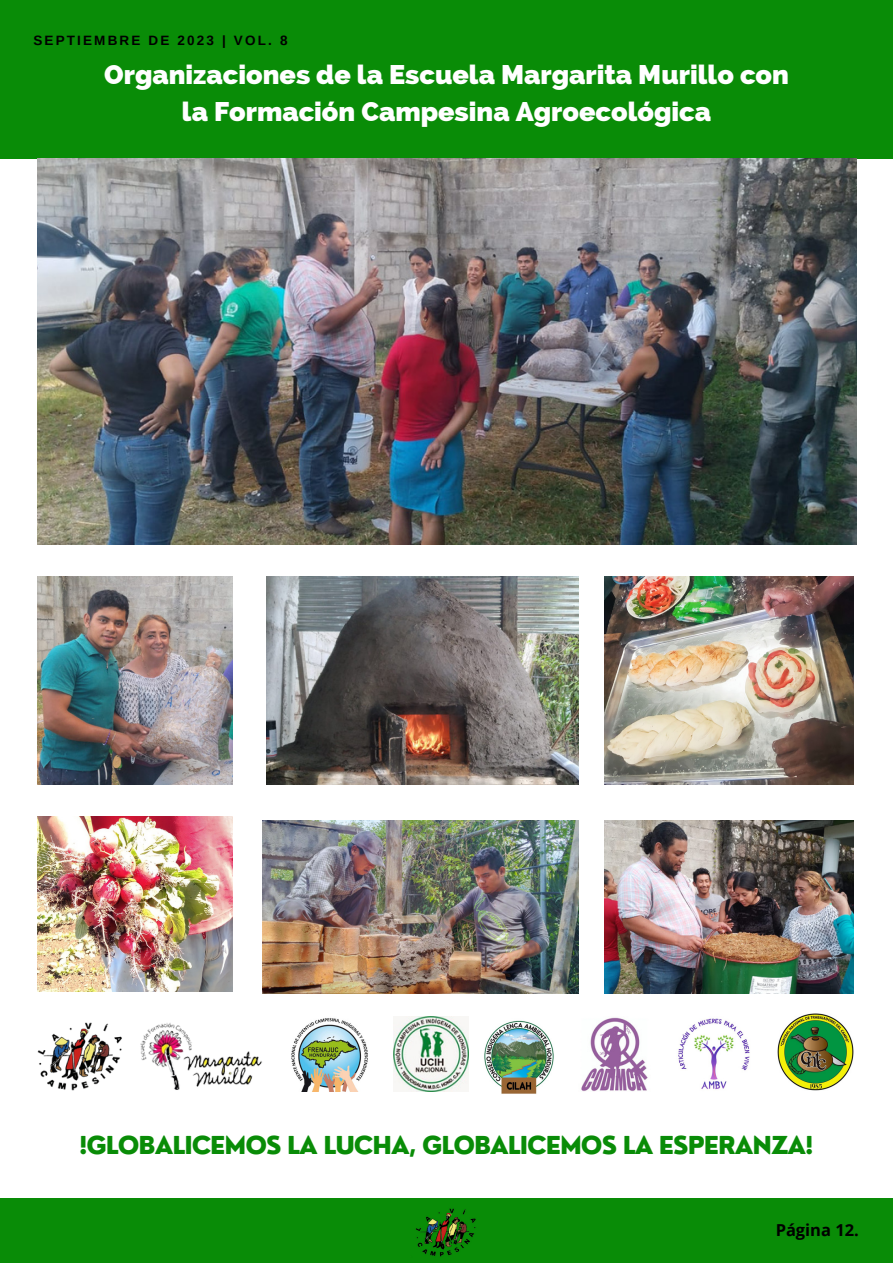
<style>
.page{position:relative;width:893px;height:1264px;background:#fff}
.page>*{position:absolute;margin:0;border:0;box-sizing:border-box;transform-origin:0 0}
.t1{font:800 27px/37px "Raleway";color:#fff;text-align:center}
.t2{font:800 24.15px "Nourd";letter-spacing:-.045em;color:#098c07}
.t3{font:700 16.5px "Open Sans";color:#000}
.t4{font:700 13.5px "Arimo";letter-spacing:.16em;color:#000}
</style>
<div class="page">
<div style="left:0;top:1198px;width:892px;height:64px;background:#098c07"></div>
<div style="left:0;top:0;width:892px;height:158px;background:#098c07"></div>
<img style="left:415px;top:1208px;width:61px;height:49px">
<img style="left:581px;top:1017px;width:67px;height:74px">
<img style="left:393px;top:1016px;width:76px;height:75px">
<img style="left:291px;top:1018px;width:77px;height:73px">
<img style="left:777px;top:1013px;width:76px;height:77px">
<img style="left:484px;top:1020px;width:70px;height:74px">
<img style="left:678px;top:1018px;width:72px;height:72px">
<img style="left:37px;top:1022px;width:85px;height:68px">
<img style="left:140px;top:1023px;width:122px;height:67px">
<img style="left:604px;top:576px;width:249px;height:208px">
<img style="left:262px;top:820px;width:316px;height:173px">
<img style="left:266px;top:576px;width:312px;height:208px">
<img style="left:37px;top:576px;width:196px;height:208px">
<img style="left:37px;top:158px;width:819px;height:386px">
<img style="left:604px;top:820px;width:249px;height:173px">
<img style="left:37px;top:816px;width:196px;height:175px">
<p class="t4" style="left:33px;top:33px;width:256px">SEPTIEMBRE DE 2023 | VOL. 8</p>
<p class="t1" style="left:104px;top:56px;width:686px">Organizaciones de la Escuela Margarita Murillo con la Formación Campesina Agroecológica</p>
<p class="t2" style="left:79px;top:1129px;width:735px">!GLOBALICEMOS LA LUCHA, GLOBALICEMOS LA ESPERANZA!</p>
<p class="t3" style="left:775px;top:1218px;width:85px">Página 12.</p>
</div>
